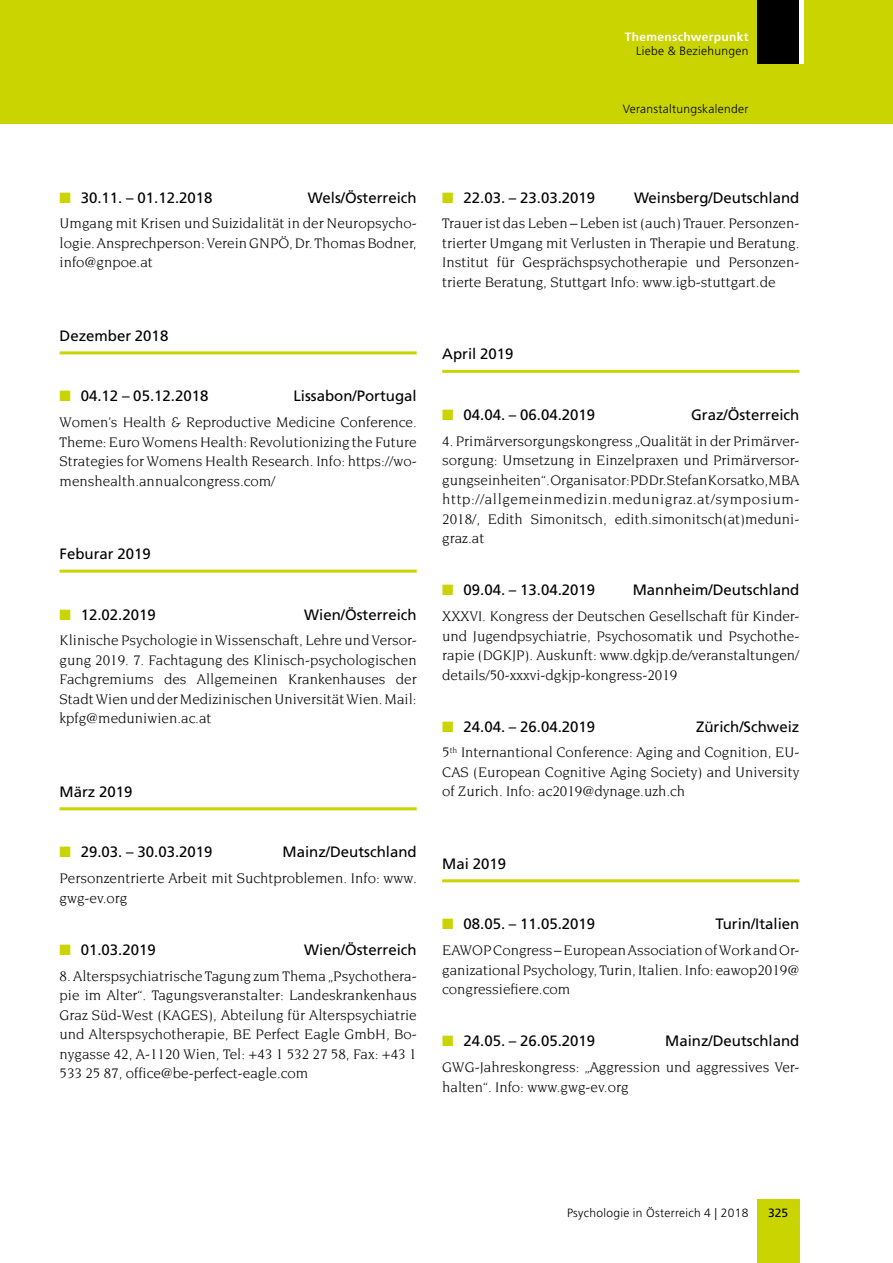
<style>
.page{position:relative;width:893px;height:1263px;background:#fff}
.page>*{position:absolute;margin:0;border:0;box-sizing:border-box;transform-origin:0 0}
.t1{font:15px/19.5px "Novarese";color:#000;text-align:justify}
.t2{font:15px "Frutiger";color:#000}
.t3{font:300 12px "Frutiger";letter-spacing:.025em;color:#000}
.t4{font:700 12px "Frutiger";letter-spacing:.025em;color:#fff}
.t5{font:12px "Frutiger";color:#000}
.s1{color:#cad400}
</style>
<div class="page">
<div style="left:0;top:0;width:893px;height:123px;background:#cad400"></div>
<div style="left:757px;top:1199px;width:42px;height:64px;background:#cad400"></div>
<div style="left:757px;top:0;width:42px;height:64px;background:#000"></div>
<div style="left:799px;top:0;width:5px;height:64px;background:#fff"></div>
<hr style="left:60px;top:351px;width:357px;height:3px;background:#cad400">
<hr style="left:60px;top:570px;width:357px;height:3px;background:#cad400">
<hr style="left:60px;top:807px;width:357px;height:3px;background:#cad400">
<hr style="left:442px;top:370px;width:357px;height:3px;background:#cad400">
<hr style="left:442px;top:879px;width:357px;height:3px;background:#cad400">
<p class="t4" style="left:625px;top:30px;width:125px">Themenschwerpunkt</p>
<p class="t3" style="left:636px;top:44px;width:114px">Liebe &amp; Beziehungen</p>
<p class="t3" style="left:623px;top:102px;width:127px">Veranstaltungskalender</p>
<p class="t2" style="left:60px;top:189px;width:155px"><span class="s1">■</span> 30.11. – 01.12.2018</p>
<p class="t2" style="left:308px;top:189px;width:110px">Wels/Österreich</p>
<p class="t1" style="left:60px;top:214px;width:359px">Umgang mit Krisen und Suizidalität in der Neuropsycho&shy;logie. Ansprechperson: Verein GNPÖ, Dr. Thomas Bodner, info@gnpoe.at</p>
<p class="t2" style="left:60px;top:327px;width:110px">Dezember 2018</p>
<p class="t2" style="left:60px;top:387px;width:150px"><span class="s1">■</span> 04.12 – 05.12.2018</p>
<p class="t2" style="left:293px;top:387px;width:125px">Lissabon/Portugal</p>
<p class="t1" style="left:60px;top:412px;width:359px">Women’s Health &amp; Reproductive Medicine Conference.<br>Theme: Euro Womens Health: Revolutionizing the Future Strategies for Womens Health Research. Info: https://wo&shy;menshealth.annualcongress.com/</p>
<p class="t2" style="left:60px;top:545px;width:93px">Feburar 2019</p>
<p class="t2" style="left:60px;top:605px;width:98px"><span class="s1">■</span> 12.02.2019</p>
<p class="t2" style="left:304px;top:605px;width:114px">Wien/Österreich</p>
<p class="t1" style="left:60px;top:630px;width:359px">Klinische Psychologie in Wissenschaft, Lehre und Versor&shy;gung 2019. 7. Fachtagung des Klinisch-psychologischen Fachgremiums des Allgemeinen Krankenhauses der Stadt Wien und der Medizinischen Universität Wien. Mail: kpfg@meduniwien.ac.at</p>
<p class="t2" style="left:60px;top:783px;width:74px">März 2019</p>
<p class="t2" style="left:60px;top:843px;width:155px"><span class="s1">■</span> 29.03. – 30.03.2019</p>
<p class="t2" style="left:283px;top:843px;width:136px">Mainz/Deutschland</p>
<p class="t1" style="left:60px;top:868px;width:359px">Personzentrierte Arbeit mit Suchtproblemen. Info: www. gwg-ev.org</p>
<p class="t2" style="left:60px;top:940px;width:98px"><span class="s1">■</span> 01.03.2019</p>
<p class="t2" style="left:304px;top:940px;width:114px">Wien/Österreich</p>
<p class="t1" style="left:60px;top:966px;width:359px">8. Alterspsychiatrische Tagung zum Thema „Psychothera&shy;pie im Alter“. Tagungsveranstalter: Landeskrankenhaus Graz Süd-West (KAGES), Abteilung für Alterspsychiatrie und Alterspsychotherapie, BE Perfect Eagle GmbH, Bo&shy;nygasse 42, A-1120 Wien, Tel: +43 1 532 27 58, Fax: +43 1<br>533 25 87, office@be-perfect-eagle.com</p>
<p class="t2" style="left:442px;top:189px;width:155px"><span class="s1">■</span> 22.03. – 23.03.2019</p>
<p class="t2" style="left:634px;top:189px;width:167px">Weinsberg/Deutschland</p>
<p class="t1" style="left:442px;top:214px;width:359px">Trauer ist das Leben – Leben ist (auch) Trauer. Personzen&shy;trierter Umgang mit Verlusten in Therapie und Beratung.<br>Institut für Gesprächspsychotherapie und Personzen&shy;trierte Beratung, Stuttgart Info: www.igb-stuttgart.de</p>
<p class="t2" style="left:442px;top:345px;width:73px">April 2019</p>
<p class="t2" style="left:442px;top:406px;width:155px"><span class="s1">■</span> 04.04. – 06.04.2019</p>
<p class="t2" style="left:691px;top:406px;width:110px">Graz/Österreich</p>
<p class="t1" style="left:442px;top:431px;width:359px">4. Primärversorgungskongress „Qualität in der Primärver&shy;sorgung: Umsetzung in Einzelpraxen und Primärversor&shy;gungseinheiten“. Organisator: PD Dr. Stefan Korsatko, MBA http://allgemeinmedizin.medunigraz.at/symposium-2018/, Edith Simonitsch, edith.simonitsch(at)meduni&shy;graz.at</p>
<p class="t2" style="left:442px;top:581px;width:155px"><span class="s1">■</span> 09.04. – 13.04.2019</p>
<p class="t2" style="left:633px;top:581px;width:168px">Mannheim/Deutschland</p>
<p class="t1" style="left:442px;top:606px;width:359px">XXXVI. Kongress der Deutschen Gesellschaft für Kinder&shy;und Jugendpsychiatrie, Psychosomatik und Psychothe&shy;rapie (DGKJP). Auskunft: www.dgkjp.de/veranstaltungen/ details/50-xxxvi-dgkjp-kongress-2019</p>
<p class="t2" style="left:442px;top:717px;width:155px"><span class="s1">■</span> 24.04. – 26.04.2019</p>
<p class="t2" style="left:696px;top:717px;width:105px">Zürich/Schweiz</p>
<p class="t1" style="left:442px;top:743px;width:359px">5<sup>th</sup> Internantional Conference: Aging and Cognition, EU-CAS (European Cognitive Aging Society) and University of Zurich. Info: ac2019@dynage.uzh.ch</p>
<p class="t2" style="left:442px;top:855px;width:65px">Mai 2019</p>
<p class="t2" style="left:442px;top:915px;width:155px"><span class="s1">■</span> 08.05. – 11.05.2019</p>
<p class="t2" style="left:715px;top:915px;width:85px">Turin/Italien</p>
<p class="t1" style="left:442px;top:940px;width:359px">EAWOP Congress – European Association of Work and Or&shy;ganizational Psychology, Turin, Italien. Info: eawop2019@ congressiefiere.com</p>
<p class="t2" style="left:442px;top:1032px;width:155px"><span class="s1">■</span> 24.05. – 26.05.2019</p>
<p class="t2" style="left:665px;top:1032px;width:136px">Mainz/Deutschland</p>
<p class="t1" style="left:442px;top:1057px;width:359px">GWG-Jahreskongress: „Aggression und aggressives Ver&shy;halten“. Info: www.gwg-ev.org</p>
<p class="t3" style="left:567px;top:1206px;width:183px">Psychologie in Österreich 4 | 2018</p>
<p class="t5" style="left:768px;top:1205px;width:22px">325</p>
</div>
